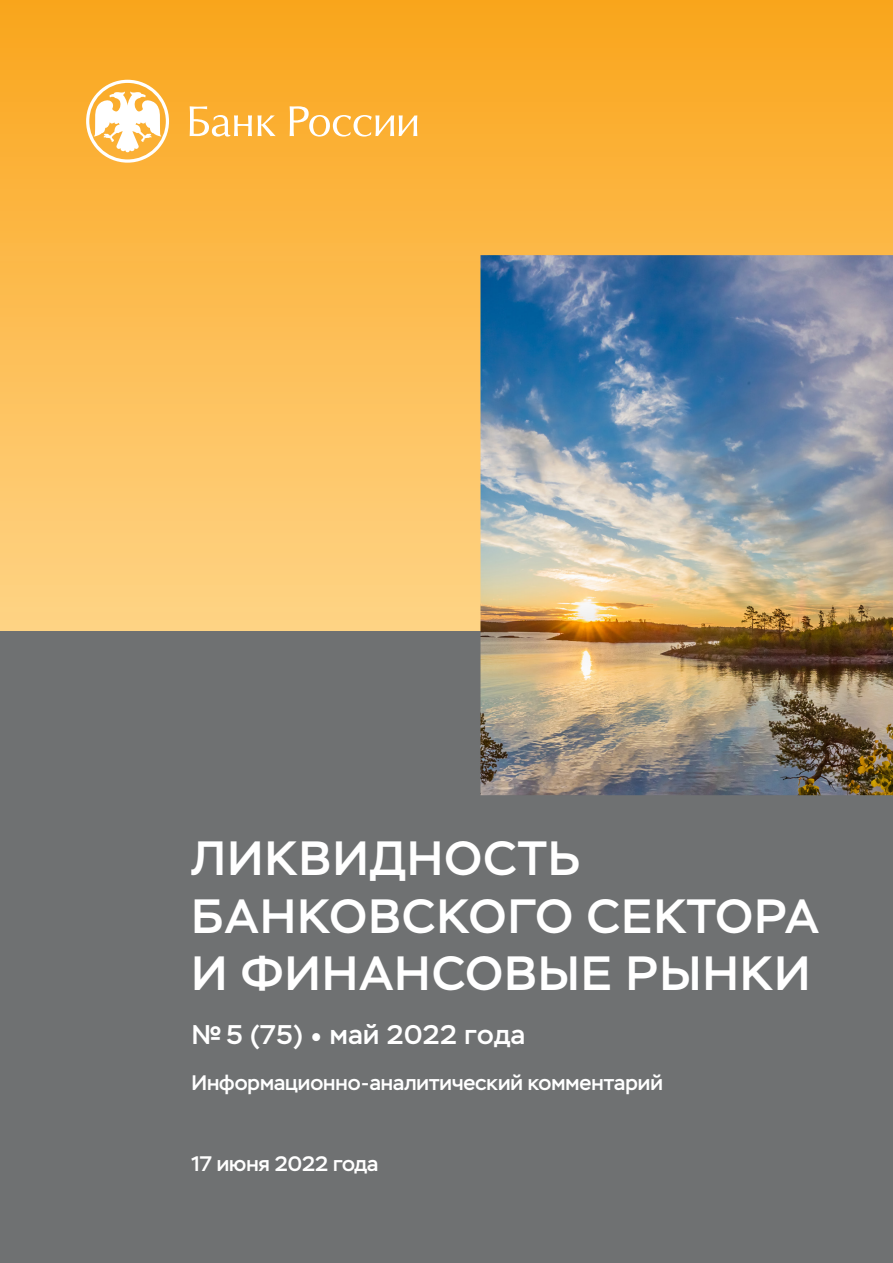
<style>
.page{position:relative;width:893px;height:1263px;background:#fff}
.page>*{position:absolute;margin:0;border:0;box-sizing:border-box;transform-origin:0 0}
.Текст{font:500 48px/57.6px "Stem";letter-spacing:.03em;color:#fff}
.t1{font:500 27px "Stem";letter-spacing:.02em;color:#fff}
.Текст-2{font:500 21px "Stem";color:#fff}
</style>
<div class="page">
<div style="left:0;top:0;width:893px;height:631px;background:linear-gradient(to bottom,#faa51c,#ffd487)"></div>
<div style="left:0;top:631px;width:893px;height:632px;background:#6f7172"></div>
<svg style="left:86px;top:80px;width:83px;height:83px"></svg>
<svg style="left:190px;top:106px;width:62px;height:31px"></svg>
<svg style="left:258px;top:115px;width:18px;height:21px"></svg>
<svg style="left:290px;top:106px;width:127px;height:31px"></svg>
<img style="left:480px;top:255px;width:413px;height:540px">
<p class="Текст" style="left:192px;top:830px;width:629px">ЛИКВИДНОСТЬ<br>БАНКОВСКОГО СЕКТОРА<br>И ФИНАНСОВЫЕ РЫНКИ</p>
<p class="t1" style="left:191px;top:1018px;width:335px">№5 (75) • май 2022 года</p>
<p class="Текст-2" style="left:191px;top:1070px;width:473px">Информационно-аналитический комментарий</p>
<p class="Текст-2" style="left:191px;top:1151px;width:188px">17 июня 2022 года</p>
</div>
